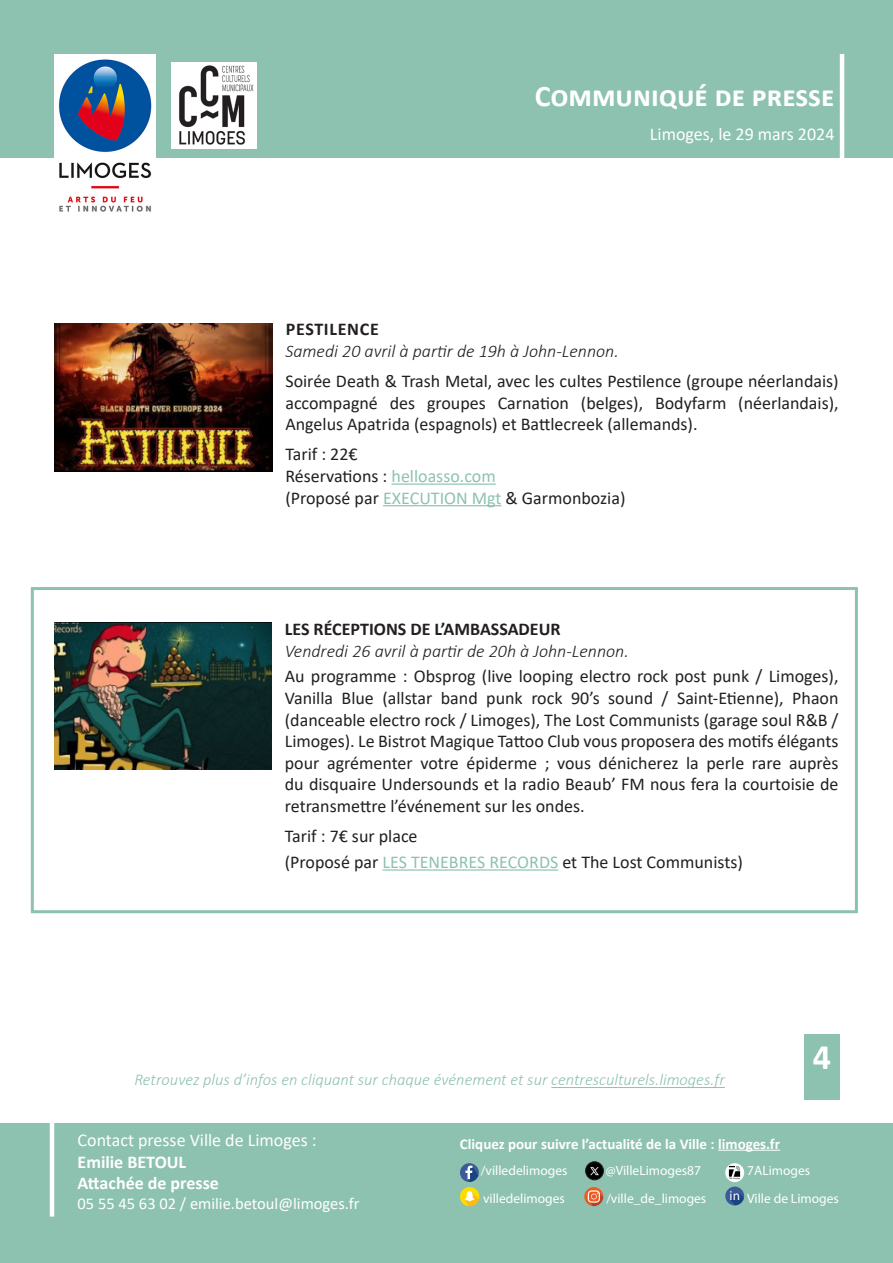
<style>
.page{position:relative;width:893px;height:1263px;background:#fff}
.page>*{position:absolute;margin:0;border:0;box-sizing:border-box;transform-origin:0 0}
.t1{font:700 36px "Calibri";color:#fff}
.t2{font:700 30px "Calibri";color:#fff}
.t3{font:18px/21.6px "Calibri";color:#231f20;text-align:justify}
.t4{font:italic 300 18px "Calibri";color:#231f20}
.t5{font:18px "Calibri";color:#fff}
.t6{font:700 18px "Calibri";color:#fff}
.t7{font:700 18px "Calibri";color:#231f20}
.t8{font:700 18px "Calibri";letter-spacing:.04em;color:#231f20}
.t9{font:italic 300 16.5px "Calibri";color:#8dc2b0}
.t10{font:16.5px "Calibri";color:#fff}
.t11{font:700 15px "Calibri";color:#fff}
.t12{font:13.5px "Myriad Pro";color:#fff}
.t13{font:13.2px "Myriad Pro";color:#fff}
.s1{color:#8dc2b0}
</style>
<div class="page">
<div style="left:804px;top:1034px;width:36px;height:66px;background:#8dc2b0"></div>
<div style="left:0;top:1123px;width:893px;height:140px;background:#8dc2b0"></div>
<hr style="left:50px;top:1097px;width:4px;height:119px;background:#fff">
<hr style="left:718px;top:1150px;width:62px;height:1px;background:#fff">
<svg style="left:460px;top:1163px;width:19px;height:43px"></svg>
<svg style="left:584px;top:1187px;width:19px;height:19px"></svg>
<svg style="left:725px;top:1163px;width:19px;height:19px"></svg>
<svg style="left:728px;top:1166px;width:13px;height:13px"></svg>
<svg style="left:725px;top:1186px;width:19px;height:19px"></svg>
<hr style="left:551px;top:1087px;width:174px;height:1px;background:#8dc2b0">
<img style="left:586px;top:1162px;width:17px;height:18px;border-radius:9px">
<div style="left:585px;top:1162px;width:18px;height:18px;border:1px solid #231f20;border-radius:50%"></div>
<div style="left:0;top:0;width:893px;height:157px;background:#8dc2b0"></div>
<hr style="left:840px;top:54px;width:4px;height:112px;background:#fff">
<img style="left:54px;top:54px;width:102px;height:158px">
<img style="left:171px;top:63px;width:86px;height:85px">
<div style="left:31px;top:587px;width:827px;height:326px;border:3px solid #8dc2b0"></div>
<img style="left:54px;top:622px;width:218px;height:147px">
<hr style="left:382px;top:869px;width:176px;height:2px;background:#8dc2b0">
<img style="left:54px;top:323px;width:218px;height:149px">
<hr style="left:392px;top:483px;width:104px;height:2px;background:#8dc2b0">
<hr style="left:383px;top:505px;width:118px;height:1px;background:#8dc2b0">
<p class="t2" style="left:535px;top:75px;width:301px">Communiqué de presse</p>
<p class="t5" style="left:650px;top:122px;width:186px">Limoges, le 29 mars 2024</p>
<p class="t8" style="left:286px;top:317px;width:95px">PESTILENCE</p>
<p class="t4" style="left:285px;top:340px;width:335px">Samedi 20 avril à partir de 19h à John-Lennon.</p>
<p class="t3" style="left:285px;top:370px;width:555px">Soirée Death &amp; Trash Metal, avec les cultes Pestilence (groupe néerlandais) accompagné des groupes Carnation (belges), Bodyfarm (néerlandais), Angelus Apatrida (espagnols) et Battlecreek (allemands).</p>
<p class="t3" style="left:285px;top:443px;width:74px">Tarif : 22€</p>
<p class="t3" style="left:285px;top:465px;width:212px">Réservations : <span class="s1">helloasso.com</span></p>
<p class="t3" style="left:285px;top:486px;width:342px">(Proposé par <span class="s1">EXECUTION Mgt</span> &amp; Garmonbozia)</p>
<p class="t7" style="left:285px;top:616px;width:277px">LES RÉCEPTIONS DE L’AMBASSADEUR</p>
<p class="t4" style="left:285px;top:639px;width:345px">Vendredi 26 avril à partir de 20h à John-Lennon.</p>
<p class="t3" style="left:285px;top:665px;width:555px">Au programme : Obsprog (live looping electro rock post punk / Limoges), Vanilla Blue (allstar band punk rock 90’s sound / Saint-Etienne), Phaon (danceable electro rock / Limoges), The Lost Communists (garage soul R&amp;B / Limoges). Le Bistrot Magique Tattoo Club vous proposera des motifs élégants pour agrémenter votre épiderme ; vous dénicherez la perle rare auprès du disquaire Undersounds et la radio Beaub’ FM nous fera la courtoisie de retransmettre l’événement sur les ondes.</p>
<p class="t3" style="left:285px;top:825px;width:134px">Tarif : 7€ sur place</p>
<p class="t3" style="left:285px;top:851px;width:460px">(Proposé par <span class="s1">LES TENEBRES RECORDS</span> et The Lost Communists)</p>
<p class="t9" style="left:134px;top:1070px;width:592px">Retrouvez plus d’infos en cliquant sur chaque événement et sur centresculturels.limoges.fr</p>
<p class="t1" style="left:813px;top:1032px;width:20px">4</p>
<p class="t5" style="left:78px;top:1127px;width:240px">Contact presse Ville de Limoges :</p>
<p class="t6" style="left:78px;top:1149px;width:110px">Emilie BETOUL</p>
<p class="t6" style="left:78px;top:1170px;width:143px">Attachée de presse</p>
<p class="t10" style="left:78px;top:1192px;width:283px">05 55 45 63 02 / emilie.betoul@limoges.fr</p>
<p class="t11" style="left:460px;top:1133px;width:322px">Cliquez pour suivre l’actualité de la Ville : limoges.fr</p>
<p class="t12" style="left:606px;top:1162px;width:97px">@VilleLimoges87</p>
<p class="t12" style="left:606px;top:1190px;width:101px">/ville_de_limoges</p>
<p class="t12" style="left:747px;top:1190px;width:93px">Ville de Limoges</p>
<p class="t12" style="left:481px;top:1162px;width:88px">/villedelimoges</p>
<p class="t12" style="left:483px;top:1190px;width:83px">villedelimoges</p>
<p class="t12" style="left:747px;top:1162px;width:65px">7ALimoges</p>
<p class="t13" style="left:730px;top:1187px;width:12px">in</p>
</div>
